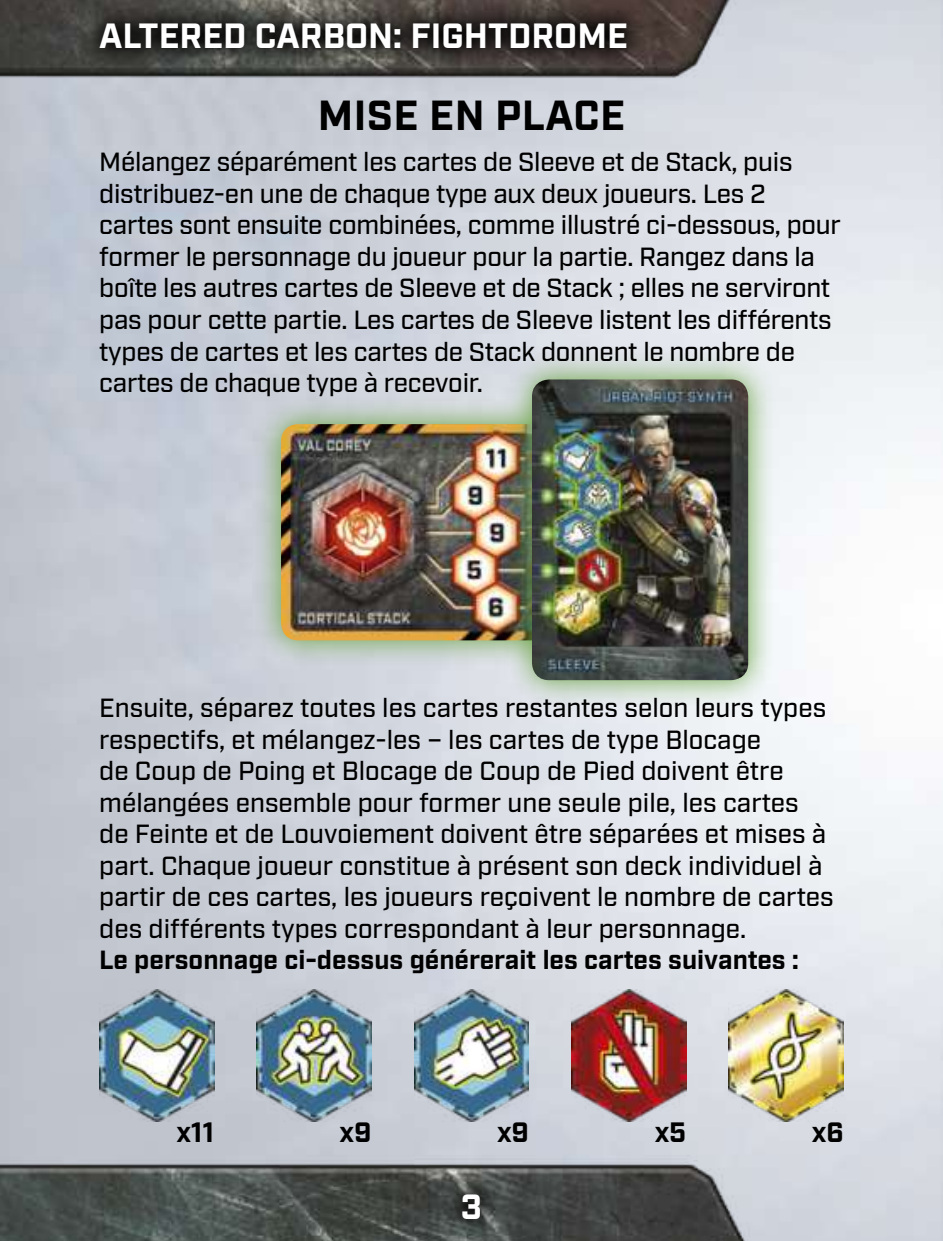
<style>
.page{position:relative;width:943px;height:1241px;background:#fff}
.page>*{position:absolute;margin:0;border:0;box-sizing:border-box;transform-origin:0 0}
.t1{font:700 42px "Industry";letter-spacing:.01em;color:#000}
.t2{font:700 35px "Industry";color:#fff}
.t3{font:700 28px "Industry";letter-spacing:-.01em;color:#000}
.t4{font:500 26.25px/31.5px "Industry";letter-spacing:-.01em;color:#000}
.t5{font:700 26.25px "Industry";color:#000}
</style>
<div class="page">
<img style="left:0;top:0;width:943px;height:1240px">
<svg style="left:253px;top:397px;width:252px;height:271px;background:#c0ccc4"></svg>
<img style="left:281px;top:424px;width:224px;height:216px">
<img style="left:505px;top:352px;width:270px;height:355px">
<img style="left:532px;top:379px;width:216px;height:301px">
<img style="left:571px;top:989px;width:115px;height:132px">
<img style="left:257px;top:989px;width:114px;height:132px">
<img style="left:99px;top:988px;width:115px;height:133px">
<img style="left:729px;top:989px;width:114px;height:132px">
<img style="left:414px;top:988px;width:115px;height:133px">
<svg style="left:442px;top:1171px;width:60px;height:68px;background:#4a4f4c"></svg>
<svg style="left:80px;top:1px;width:567px;height:68px;background:#383532"></svg>
<h2 class="t2" style="left:99px;top:16px;width:530px">ALTERED CARBON: FIGHTDROME</h2>
<h1 class="t1" style="left:318px;top:92px;width:309px">MISE EN PLACE</h1>
<p class="t4" style="left:99px;top:148px;width:743px">Mélangez séparément les cartes de Sleeve et de Stack, puis distribuez-en une de chaque type aux deux joueurs. Les 2 cartes sont ensuite combinées, comme illustré ci-dessous, pour former le personnage du joueur pour la partie. Rangez dans la boîte les autres cartes de Sleeve et de Stack ; elles ne serviront pas pour cette partie. Les cartes de Sleeve listent les différents types de cartes et les cartes de Stack donnent le nombre de cartes de chaque type à recevoir.</p>
<p class="t4" style="left:99px;top:693px;width:736px">Ensuite, séparez toutes les cartes restantes selon leurs types respectifs, et mélangez-les – les cartes de type Blocage<br>de Coup de Poing et Blocage de Coup de Pied doivent être mélangées ensemble pour former une seule pile, les cartes de Feinte et de Louvoiement doivent être séparées et mises à part. Chaque joueur constitue à présent son deck individuel à partir de ces cartes, les joueurs reçoivent le nombre de cartes des différents types correspondant à leur personnage.</p>
<p class="t5" style="left:99px;top:945px;width:701px">Le personnage ci-dessus générerait les cartes suivantes :</p>
<p class="t3" style="left:177px;top:1115px;width:39px">x11</p>
<p class="t3" style="left:339px;top:1115px;width:33px">x9</p>
<p class="t3" style="left:497px;top:1115px;width:33px">x9</p>
<p class="t3" style="left:654px;top:1115px;width:33px">x5</p>
<p class="t3" style="left:812px;top:1115px;width:33px">x6</p>
<h2 class="t2" style="left:461px;top:1186px;width:23px">3</h2>
</div>
